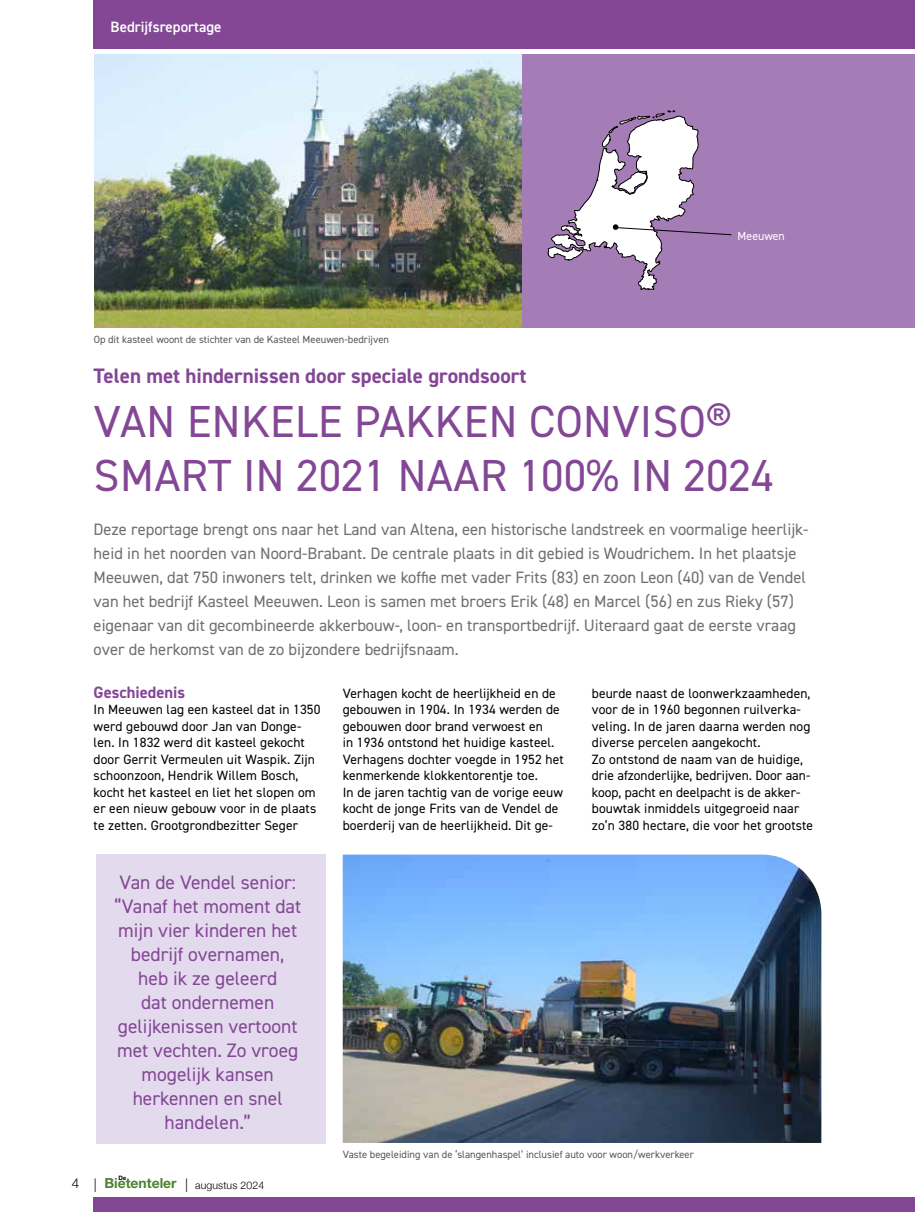
<style>
.page{position:relative;width:915px;height:1212px;background:#fff}
.page>*{position:absolute;margin:0;border:0;box-sizing:border-box;transform-origin:0 0}
.t1{font:45px/54px "DIN2014";letter-spacing:.01em;color:#834795}
.t2{font:700 21px "DIN2014";color:#834795}
.t3{font:19.5px/24px "DIN2014";color:#834795;text-align:center}
.t4{font:16.5px/24px "DIN2014";color:#706f6f}
.t5{font:700 16.5px "DIN2014";color:#834795}
.t6{font:600 15px "DIN2014";color:#fff}
.t7{font:700 13.95px "Helvetica Neue LT Std";color:#4d8231}
.t8{font:13.5px/16.5px "DIN2014";letter-spacing:.01em;color:#000}
.t9{font:11.85px "DIN2014";color:#fff}
.t10{font:10.5px "DIN2014";color:#575756}
.t11{font:300 10.5px "Helvetica Neue";letter-spacing:.01em;color:#000}
.t12{font:700 6px "Helvetica Neue LT Std";color:#000}
.s1{font-family:"Helvetica Neue";font-weight:300;font-size:13.5px;color:#000}
.s2{font-size:13.5px}
</style>
<div class="page">
<div style="left:96px;top:54px;width:818px;height:273px;background:#a57db6"></div>
<div style="left:94px;top:1197px;width:820px;height:15px;background:#834795"></div>
<div style="left:94px;top:0;width:820px;height:49px;background:#834795"></div>
<img style="left:95px;top:54px;width:426px;height:273px">
<svg style="left:547px;top:110px;width:185px;height:180px"></svg>
<img style="left:342px;top:854px;width:479px;height:289px">
<div style="left:96px;top:854px;width:229px;height:290px;background:#e4daed"></div>
<p class="t6" style="left:111px;top:17px;width:112px">Bedrijfsreportage</p>
<p class="t10" style="left:94px;top:333px;width:297px">Op dit kasteel woont de stichter van de Kasteel Meeuwen-bedrijven</p>
<p class="t9" style="left:737px;top:228px;width:49px">Meeuwen</p>
<h2 class="t2" style="left:94px;top:361px;width:434px">Telen met hindernissen door speciale grondsoort</h2>
<h1 class="t1" style="left:94px;top:393px;width:681px">VAN ENKELE PAKKEN CONVISO®<br>SMART IN 2021 NAAR 100% IN 2024</h1>
<p class="t4" style="left:94px;top:517px;width:716px">Deze reportage brengt ons naar het Land van Altena, een historische landstreek en voormalige heerlijk&shy;heid in het noorden van Noord-Brabant. De centrale plaats in dit gebied is Woudrichem. In het plaatsje Meeuwen, dat 750 inwoners telt, drinken we koffie met vader Frits (83) en zoon Leon (40) van de Vendel van het bedrijf Kasteel Meeuwen. Leon is samen met broers Erik (48) en Marcel (56) en zus Rieky (57) eigenaar van dit gecombineerde akkerbouw-, loon- en transportbedrijf. Uiteraard gaat de eerste vraag over de herkomst van de zo bijzondere bedrijfsnaam.</p>
<p class="t5" style="left:94px;top:681px;width:93px">Geschiedenis</p>
<p class="t8" style="left:94px;top:701px;width:228px">In Meeuwen lag een kasteel dat in 1350 werd gebouwd door Jan van Donge&shy;len. In 1832 werd dit kasteel gekocht door Gerrit Vermeulen uit Waspik. Zijn schoonzoon, Hendrik Willem Bosch, kocht het kasteel en liet het slopen om er een nieuw gebouw voor in de plaats te zetten. Grootgrondbezitter Seger</p>
<h3 class="t3" style="left:114px;top:870px;width:188px">Van de Vendel senior: “Vanaf het moment dat mijn vier kinderen het bedrijf overnamen, heb ik ze geleerd<br>dat ondernemen gelijkenissen vertoont met vechten. Zo vroeg mogelijk kansen herkennen en snel handelen.”</h3>
<p class="t12" style="left:118px;top:1174px;width:9px">De</p>
<p class="t7" style="left:72px;top:1174px;width:106px"><span class="s1">4 |</span> Bietenteler</p>
<p class="t11" style="left:185px;top:1176px;width:80px"><span class="s2">|</span> augustus 2024</p>
<p class="t8" style="left:342px;top:684px;width:222px">Verhagen kocht de heerlijkheid en de gebouwen in 1904. In 1934 werden de gebouwen door brand verwoest en<br>in 1936 ontstond het huidige kasteel.<br>Verhagens dochter voegde in 1952 het kenmerkende klokkentorentje toe.<br>In de jaren tachtig van de vorige eeuw kocht de jonge Frits van de Vendel de boerderij van de heerlijkheid. Dit ge-</p>
<p class="t8" style="left:591px;top:684px;width:223px">beurde naast de loonwerkzaamheden, voor de in 1960 begonnen ruilverka&shy;veling. In de jaren daarna werden nog diverse percelen aangekocht.<br>Zo ontstond de naam van de huidige, drie afzonderlijke, bedrijven. Door aan&shy;koop, pacht en deelpacht is de akker&shy;bouwtak inmiddels uitgegroeid naar zo’n 380 hectare, die voor het grootste</p>
<p class="t10" style="left:342px;top:1147px;width:352px">Vaste begeleiding van de ‘slangenhaspel’ inclusief auto voor woon/werkverkeer</p>
</div>
